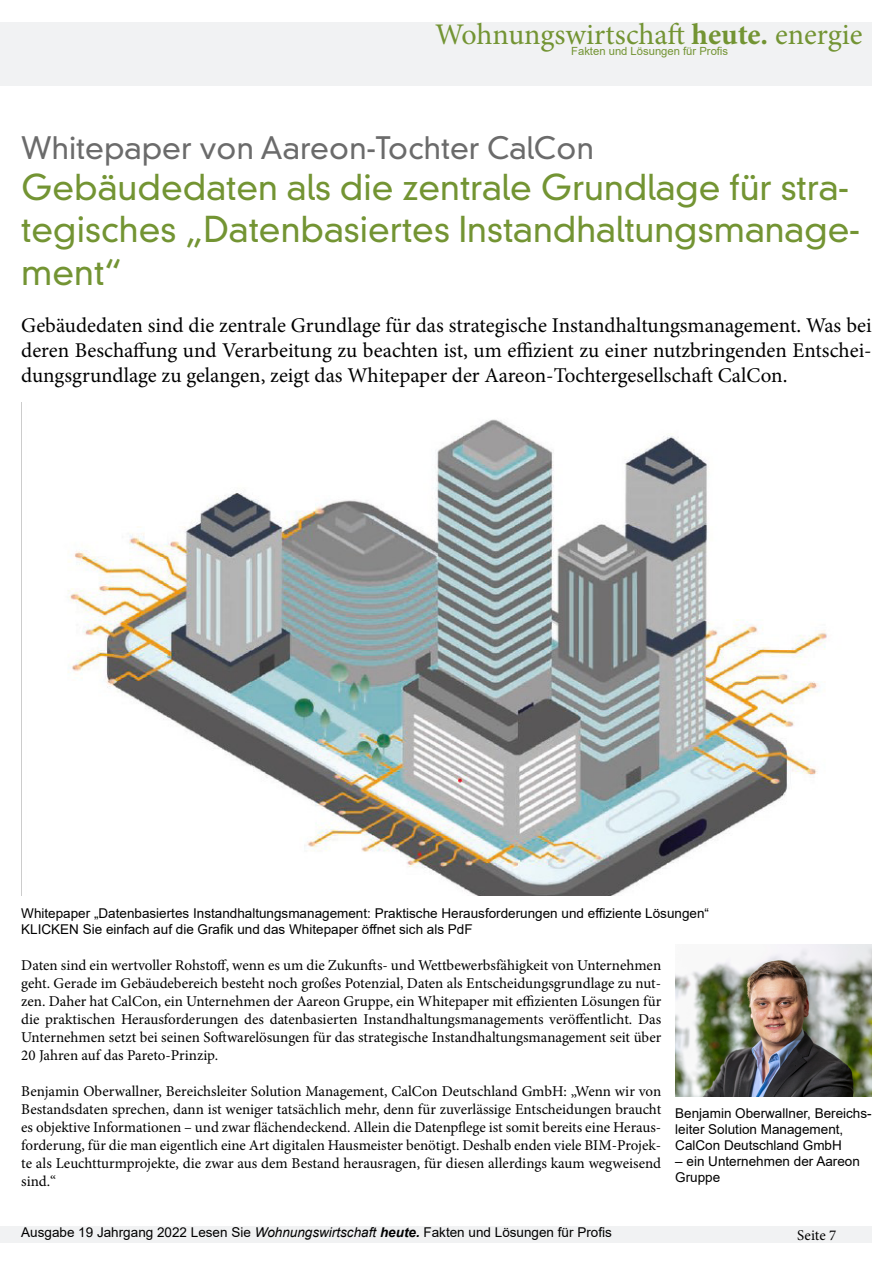
<style>
.page{position:relative;width:893px;height:1263px;background:#fff}
.page>*{position:absolute;margin:0;border:0;box-sizing:border-box;transform-origin:0 0}
.t1{font:300 34.5px/42.3px "DIN Neuzeit Grotesk Std";color:#739433}
.t2{font:300 30px "DIN Neuzeit Grotesk Std";color:#6b6b6b}
.t3{font:30px "Minion Pro";color:#739433}
.t4{font:21px/25.2px "Minion Pro";letter-spacing:-.005em;color:#000;text-align:justify}
.t5{font:15px/18px "Minion Pro";color:#000;text-align:justify}
.t6{font:13.5px/16.2px "Arial";color:#000}
.t7{font:11.25px "Arial";color:#739433}
.s1{font-weight:700}
.s2{font-style:italic}
.s3{font-weight:700;font-style:italic}
</style>
<div class="page">
<div style="left:0;top:22px;width:872px;height:63px;background:#f1f2f3"></div>
<div style="left:0;top:1226px;width:872px;height:16px;background:#f1f2f3"></div>
<img style="left:21px;top:403px;width:806px;height:492px">
<img style="left:675px;top:944px;width:197px;height:152px">
<h2 class="t3" style="left:435px;top:14px;width:429px">Wohnungswirtschaft <span class="s1">heute.</span> energie</h2>
<p class="t7" style="left:571px;top:43px;width:158px">Fakten und Lösungen für Profis</p>
<h2 class="t2" style="left:21px;top:130px;width:574px">Whitepaper von Aareon-Tochter CalCon</h2>
<h1 class="t1" style="left:21px;top:167px;width:840px">Gebäudedaten als die zentrale Grundlage für stra&shy;tegisches „Datenbasiertes Instandhaltungsmanage&shy;ment“</h1>
<p class="t4" style="left:21px;top:312px;width:852px">Gebäudedaten sind die zentrale Grundlage für das strategische Instandhaltungsmanagement. Was bei deren Beschaffung und Verarbeitung zu beachten ist, um effizient zu einer nutzbringenden Entschei&shy;dungsgrundlage zu gelangen, zeigt das Whitepaper der Aareon-Tochtergesellschaft CalCon.</p>
<p class="t6" style="left:21px;top:905px;width:689px">Whitepaper „Datenbasiertes Instandhaltungsmanagement: Praktische Herausforderungen und effiziente Lösungen“<br>KLICKEN Sie einfach auf die Grafik und das Whitepaper öffnet sich als PdF</p>
<p class="t5" style="left:21px;top:956px;width:641px">Daten sind ein wertvoller Rohstoff, wenn es um die Zukunfts- und Wettbewerbsfähigkeit von Unternehmen geht. Gerade im Gebäudebereich besteht noch großes Potenzial, Daten als Entscheidungsgrundlage zu nut&shy;zen. Daher hat CalCon, ein Unternehmen der Aareon Gruppe, ein Whitepaper mit effizienten Lösungen für die praktischen Herausforderungen des datenbasierten Instandhaltungsmanagements veröffentlicht. Das Unternehmen setzt bei seinen Softwarelösungen für das strategische Instandhaltungsmanagement seit über 20 Jahren auf das Pareto-Prinzip.</p>
<p class="t5" style="left:21px;top:1082px;width:642px">Benjamin Oberwallner, Bereichsleiter Solution Management, CalCon Deutschland GmbH: „Wenn wir von Bestandsdaten sprechen, dann ist weniger tatsächlich mehr, denn für zuverlässige Entscheidungen braucht es objektive Informationen – und zwar flächendeckend. Allein die Datenpflege ist somit bereits eine Heraus&shy;forderung, für die man eigentlich eine Art digitalen Hausmeister benötigt. Deshalb enden viele BIM-Projek&shy;te als Leuchtturmprojekte, die zwar aus dem Bestand herausragen, für diesen allerdings kaum wegweisend sind.“</p>
<p class="t6" style="left:675px;top:1105px;width:198px">Benjamin Oberwallner, Bereichs&shy;leiter Solution Management,<br>CalCon Deutschland GmbH</p>
<p class="t6" style="left:675px;top:1153px;width:186px">– ein Unternehmen der Aareon<br>Gruppe</p>
<p class="t6" style="left:21px;top:1224px;width:592px">Ausgabe 19 Jahrgang 2022 Lesen Sie <span class="s2">Wohnungswirtschaft</span> <span class="s3">heute.</span> Fakten und Lösungen für Profis</p>
<p class="t5" style="left:797px;top:1226px;width:40px">Seite 7</p>
</div>
